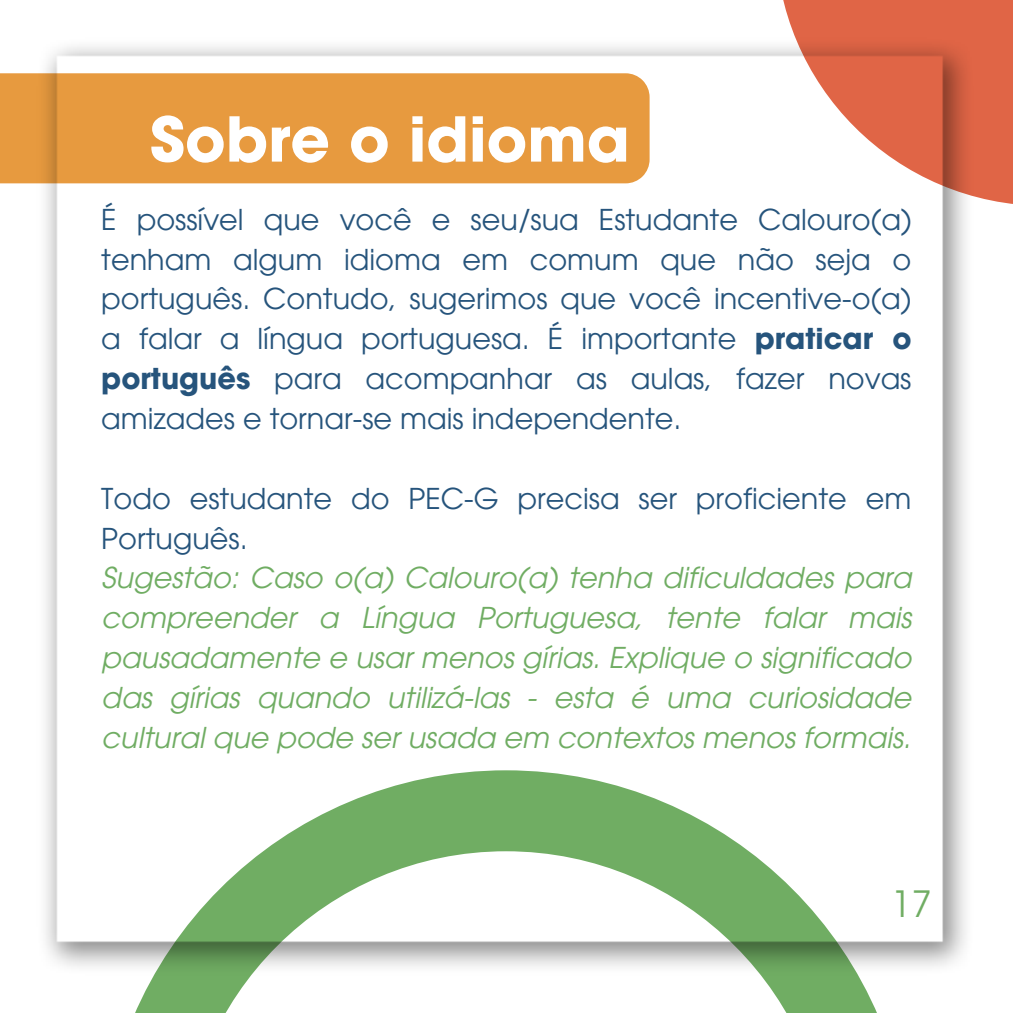
<style>
.page{position:relative;width:1013px;height:1013px;background:#fff}
.page>*{position:absolute;margin:0;border:0;box-sizing:border-box;transform-origin:0 0}
.t1{font:700 61.25px "ITC Avant Garde Pro";color:#fff}
.t2{font:36.25px "ITC Avant Garde Pro";color:#70ad63}
.t3{font:28.75px/39.9px "ITC Avant Garde Pro";color:#26547c;text-align:justify}
.t4{font:italic 28.75px/39.9px "ITC Avant Garde Pro";color:#70ad63;text-align:justify}
.s1{font-weight:700}
</style>
<div class="page">
<div style="left:0;top:73px;width:36px;height:110px;background:#e79a3f"></div>
<div style="left:775px;top:0;width:237px;height:206px;background:#e06546"></div>
<svg style="left:135px;top:975px;width:742px;height:37px"></svg>
<img style="left:36px;top:37px;width:940px;height:938px">
<h1 class="t1" style="left:150px;top:116px;width:481px">Sobre o idioma</h1>
<p class="t3" style="left:101px;top:203px;width:811px">É possível que você e seu/sua Estudante Calouro(a) tenham algum idioma em comum que não seja o português. Contudo, sugerimos que você incentive-o(a) a falar a língua portuguesa. É importante <span class="s1">praticar o português</span> para acompanhar as aulas, fazer novas amizades e tornar-se mais independente.</p>
<p class="t3" style="left:101px;top:482px;width:811px">Todo estudante do PEC-G precisa ser proficiente em<br>Português.</p>
<p class="t4" style="left:101px;top:561px;width:811px">Sugestão: Caso o(a) Calouro(a) tenha dificuldades para compreender a Língua Portuguesa, tente falar mais pausadamente e usar menos gírias. Explique o significado das gírias quando utilizá-las - esta é uma curiosidade cultural que pode ser usada em contextos menos formais.</p>
<p class="t2" style="left:891px;top:890px;width:42px">17</p>
</div>
